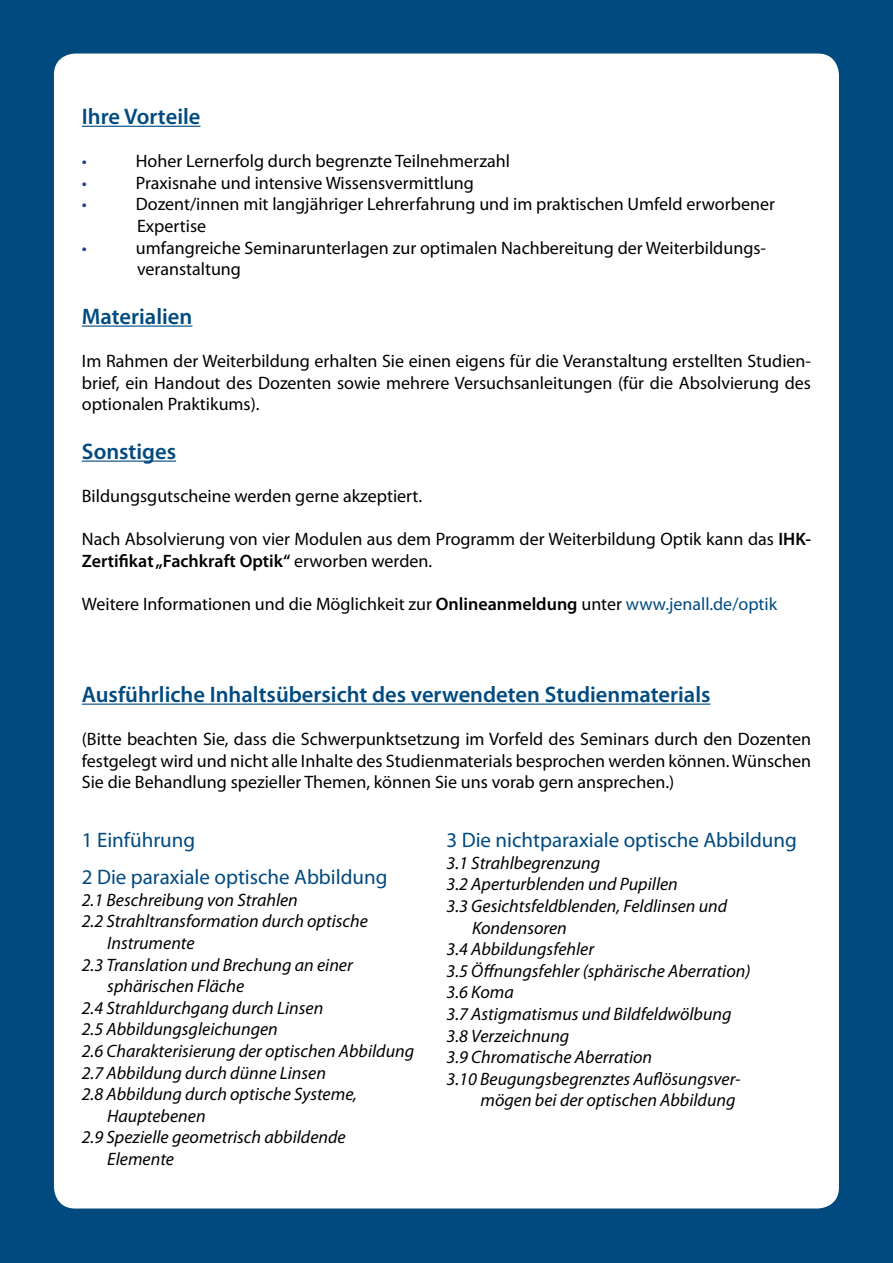
<style>
.page{position:relative;width:893px;height:1263px;background:#fff}
.page>*{position:absolute;margin:0;border:0;box-sizing:border-box;transform-origin:0 0}
.t1{font:600 22.5px "Myriad Pro";color:#004a80}
.t2{font:21px "Myriad Pro";color:#004a80}
.t3{font:18px/21.6px "Myriad Pro";color:#000}
.t4{font:italic 18px "Myriad Pro";color:#000}
.t5{font:18px "Myriad Pro";color:#25408f}
.s1{font-weight:600}
.s2{color:#004a80}
</style>
<div class="page">
<div style="left:0;top:0;width:893px;height:1262px;background:#004a80"></div>
<div style="left:54px;top:54px;width:785px;height:1154px;background:#fff;border-radius:21px"></div>
<hr style="left:82px;top:126px;width:118px;height:1px;background:#004a80">
<hr style="left:82px;top:325px;width:110px;height:2px;background:#004a80">
<hr style="left:82px;top:460px;width:94px;height:2px;background:#004a80">
<hr style="left:82px;top:703px;width:628px;height:2px;background:#004a80">
<p class="t1" style="left:82px;top:102px;width:120px">Ihre Vorteile</p>
<p class="t5" style="left:82px;top:150px;width:7px">•</p>
<p class="t3" style="left:136px;top:150px;width:376px">Hoher Lernerfolg durch begrenzte Teilnehmerzahl</p>
<p class="t5" style="left:82px;top:172px;width:7px">•</p>
<p class="t3" style="left:136px;top:172px;width:340px">Praxisnahe und intensive Wissensvermittlung</p>
<p class="t5" style="left:82px;top:193px;width:7px">•</p>
<p class="t3" style="left:136px;top:193px;width:641px">Dozent/innen mit langjähriger Lehrerfahrung und im praktischen Umfeld erworbener<br>Expertise</p>
<p class="t5" style="left:82px;top:236px;width:7px">•</p>
<p class="t3" style="left:136px;top:236px;width:632px">umfangreiche Seminarunterlagen zur optimalen Nachbereitung der Weiterbildungs&shy;veranstaltung</p>
<p class="t1" style="left:82px;top:302px;width:112px">Materialien</p>
<p class="t3" style="left:82px;top:350px;width:731px;text-align:justify">Im Rahmen der Weiterbildung erhalten Sie einen eigens für die Veranstaltung erstellten Studien&shy;brief, ein Handout des Dozenten sowie mehrere Versuchsanleitungen (für die Absolvierung des optionalen Praktikums).</p>
<p class="t1" style="left:82px;top:437px;width:96px">Sonstiges</p>
<p class="t3" style="left:82px;top:485px;width:342px">Bildungsgutscheine werden gerne akzeptiert.</p>
<p class="t3" style="left:82px;top:528px;width:731px">Nach Absolvierung von vier Modulen aus dem Programm der Weiterbildung Optik kann das <span class="s1">IHK-<br>Zertifikat „Fachkraft Optik“</span> erworben werden.</p>
<p class="t3" style="left:82px;top:593px;width:697px">Weitere Informationen und die Möglichkeit zur <span class="s1">Onlineanmeldung</span> unter <span class="s2">www.jenall.de/optik</span></p>
<p class="t1" style="left:82px;top:680px;width:630px">Ausführliche Inhaltsübersicht des verwendeten Studienmaterials</p>
<p class="t3" style="left:82px;top:728px;width:731px;text-align:justify">(Bitte beachten Sie, dass die Schwerpunktsetzung im Vorfeld des Seminars durch den Dozenten festgelegt wird und nicht alle Inhalte des Studienmaterials besprochen werden können. Wünschen Sie die Behandlung spezieller Themen, können Sie uns vorab gern ansprechen.)</p>
<p class="t2" style="left:82px;top:827px;width:115px">1 Einführung</p>
<p class="t2" style="left:446px;top:827px;width:352px">3 Die nichtparaxiale optische Abbildung</p>
<p class="t4" style="left:446px;top:851px;width:155px">3.1 Strahlbegrenzung</p>
<p class="t4" style="left:446px;top:873px;width:233px">3.2 Aperturblenden und Pupillen</p>
<p class="t4" style="left:446px;top:895px;width:282px">3.3 Gesichtsfeldblenden, Feldlinsen und</p>
<p class="t4" style="left:472px;top:916px;width:96px">Kondensoren</p>
<p class="t4" style="left:446px;top:938px;width:149px">3.4 Abbildungsfehler</p>
<p class="t4" style="left:446px;top:959px;width:306px">3.5 Öffnungsfehler (sphärische Aberration)</p>
<p class="t4" style="left:446px;top:981px;width:69px">3.6 Koma</p>
<p class="t4" style="left:446px;top:1003px;width:287px">3.7 Astigmatismus und Bildfeldwölbung</p>
<p class="t4" style="left:446px;top:1024px;width:124px">3.8 Verzeichnung</p>
<p class="t4" style="left:446px;top:1046px;width:207px">3.9 Chromatische Aberration</p>
<p class="t4" style="left:446px;top:1067px;width:296px">3.10 Beugungsbegrenztes Auflösungsver-</p>
<p class="t4" style="left:480px;top:1089px;width:257px">mögen bei der optischen Abbildung</p>
<p class="t2" style="left:82px;top:864px;width:307px">2 Die paraxiale optische Abbildung</p>
<p class="t4" style="left:82px;top:888px;width:218px">2.1 Beschreibung von Strahlen</p>
<p class="t4" style="left:82px;top:910px;width:288px">2.2 Strahltransformation durch optische</p>
<p class="t4" style="left:107px;top:932px;width:89px">Instrumente</p>
<p class="t4" style="left:82px;top:953px;width:273px">2.3 Translation und Brechung an einer</p>
<p class="t4" style="left:107px;top:975px;width:138px">sphärischen Fläche</p>
<p class="t4" style="left:82px;top:996px;width:243px">2.4 Strahldurchgang durch Linsen</p>
<p class="t4" style="left:82px;top:1018px;width:198px">2.5 Abbildungsgleichungen</p>
<p class="t4" style="left:82px;top:1040px;width:334px">2.6 Charakterisierung der optischen Abbildung</p>
<p class="t4" style="left:82px;top:1061px;width:246px">2.7 Abbildung durch dünne Linsen</p>
<p class="t4" style="left:82px;top:1083px;width:277px">2.8 Abbildung durch optische Systeme,</p>
<p class="t4" style="left:107px;top:1104px;width:100px">Hauptebenen</p>
<p class="t4" style="left:82px;top:1126px;width:265px">2.9 Spezielle geometrisch abbildende</p>
<p class="t4" style="left:107px;top:1148px;width:68px">Elemente</p>
</div>
